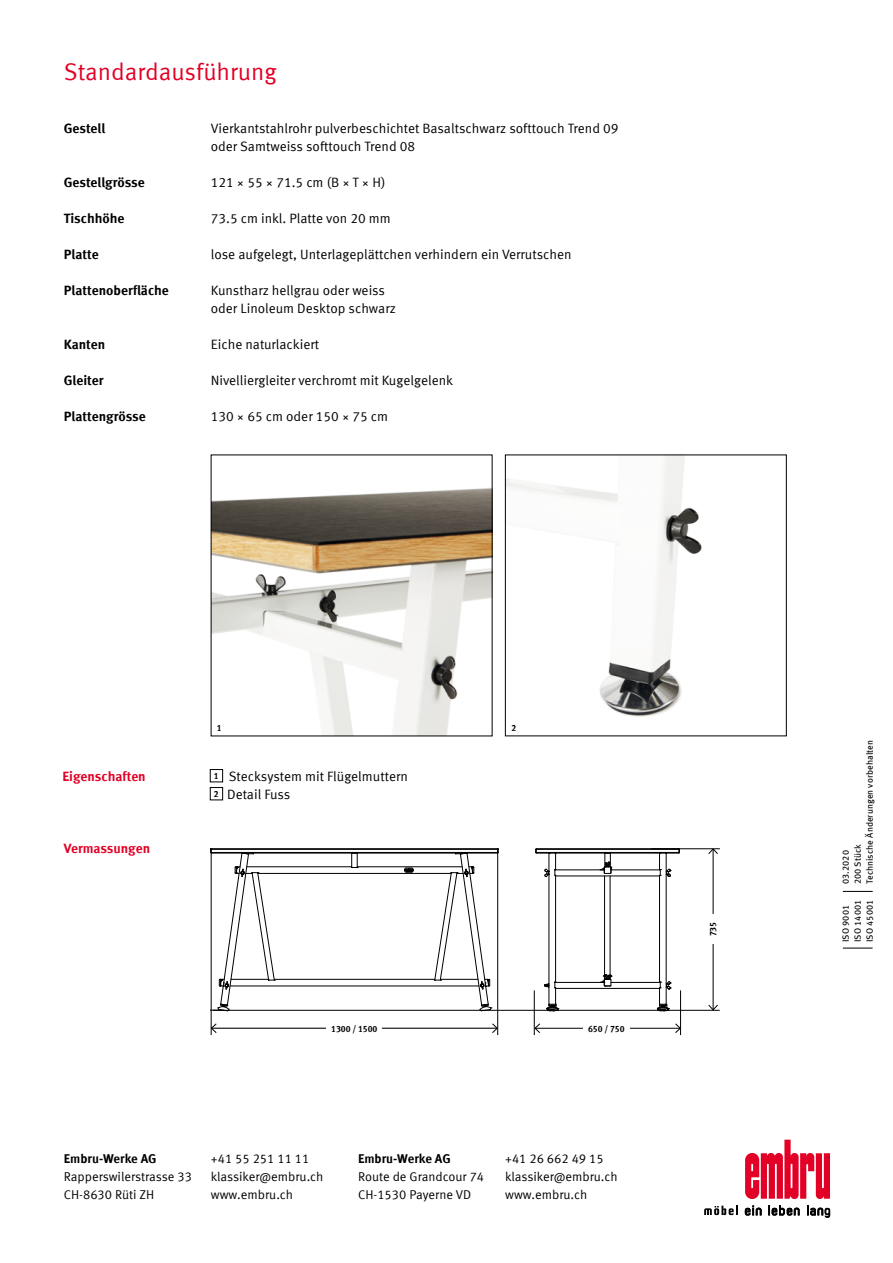
<style>
.page{position:relative;width:893px;height:1263px;background:#fff}
.page>*{position:absolute;margin:0;border:0;box-sizing:border-box;transform-origin:0 0}
.t1{font:24px "Meta Offc Norm";color:#e20026}
.t2{font:13.5px/18px "Meta Offc Norm";color:#000}
.t3{font:700 13.5px "Meta Offc";color:#000}
.t4{font:700 13.5px "Meta Offc";letter-spacing:-.005em;color:#e20026}
.t5{font:12.75px/18px "Meta Offc Norm";color:#000}
.t6{font:700 12.75px "Meta Offc";color:#000}
.t7{font:9px/12px "Meta Offc";letter-spacing:.01em;color:#000}
.t8{font:700 9px "Meta Offc";letter-spacing:-.01em;color:#000;scale:.96 1}
</style>
<div class="page">
<svg style="left:745px;top:1140px;width:85px;height:59px"></svg>
<svg style="left:704px;top:1206px;width:34px;height:9px"></svg>
<svg style="left:745px;top:1205px;width:16px;height:10px"></svg>
<svg style="left:769px;top:1205px;width:30px;height:10px"></svg>
<svg style="left:807px;top:1205px;width:23px;height:12px"></svg>
<div style="left:210px;top:769px;width:13px;height:13px;border:1px solid #000"></div>
<div style="left:210px;top:787px;width:13px;height:13px;border:1px solid #000"></div>
<hr style="left:247px;top:866px;width:105px;height:1px;background:#000">
<hr style="left:357px;top:866px;width:105px;height:1px;background:#000">
<hr style="left:258px;top:873px;width:193px;height:1px;background:#000">
<hr style="left:274px;top:979px;width:161px;height:1px;background:#000">
<hr style="left:230px;top:986px;width:249px;height:1px;background:#000">
<svg style="left:404px;top:867px;width:10px;height:6px"></svg>
<svg style="left:351px;top:854px;width:7px;height:14px"></svg>
<hr style="left:211px;top:849px;width:287px;height:1px;background:#000">
<hr style="left:211px;top:852px;width:287px;height:1px;background:#000">
<hr style="left:211px;top:853px;width:287px;height:1px;background:#000">
<hr style="left:211px;top:848px;width:287px;height:1px;background:#000">
<svg style="left:434px;top:848px;width:65px;height:162px"></svg>
<svg style="left:211px;top:848px;width:64px;height:163px"></svg>
<hr style="left:211px;top:852px;width:1px;height:183px;background:#000">
<hr style="left:497px;top:851px;width:1px;height:184px;background:#000">
<hr style="left:211px;top:1028px;width:286px;height:1px;background:#000">
<svg style="left:492px;top:1023px;width:7px;height:10px"></svg>
<svg style="left:211px;top:1023px;width:6px;height:10px"></svg>
<div style="left:327px;top:1023px;width:55px;height:11px;background:#fff"></div>
<hr style="left:213px;top:1010px;width:507px;height:1px;background:#000">
<hr style="left:713px;top:849px;width:1px;height:161px;background:#000">
<svg style="left:708px;top:849px;width:10px;height:5px"></svg>
<svg style="left:708px;top:1004px;width:10px;height:6px"></svg>
<div style="left:708px;top:914px;width:10px;height:30px;background:#fff"></div>
<hr style="left:651px;top:848px;width:69px;height:1px;background:#000">
<hr style="left:659px;top:875px;width:1px;height:107px;background:#000">
<hr style="left:666px;top:853px;width:1px;height:151px;background:#000">
<hr style="left:555px;top:875px;width:1px;height:107px;background:#000">
<hr style="left:549px;top:853px;width:1px;height:151px;background:#000">
<hr style="left:611px;top:869px;width:49px;height:1px;background:#000">
<hr style="left:555px;top:869px;width:49px;height:1px;background:#000">
<hr style="left:556px;top:876px;width:103px;height:1px;background:#000">
<hr style="left:611px;top:982px;width:49px;height:1px;background:#000">
<hr style="left:555px;top:982px;width:49px;height:1px;background:#000">
<hr style="left:556px;top:988px;width:103px;height:1px;background:#000">
<hr style="left:604px;top:876px;width:1px;height:103px;background:#000">
<hr style="left:610px;top:876px;width:1px;height:103px;background:#000">
<hr style="left:536px;top:849px;width:143px;height:1px;background:#000">
<hr style="left:536px;top:852px;width:143px;height:1px;background:#000">
<hr style="left:536px;top:853px;width:143px;height:1px;background:#000">
<hr style="left:536px;top:848px;width:143px;height:1px;background:#000">
<svg style="left:544px;top:982px;width:15px;height:29px"></svg>
<svg style="left:657px;top:981px;width:14px;height:30px"></svg>
<svg style="left:544px;top:853px;width:12px;height:24px"></svg>
<svg style="left:659px;top:853px;width:12px;height:24px"></svg>
<svg style="left:600px;top:853px;width:12px;height:21px"></svg>
<svg style="left:600px;top:974px;width:12px;height:13px"></svg>
<hr style="left:534px;top:990px;width:1px;height:45px;background:#000">
<hr style="left:535px;top:1028px;width:145px;height:1px;background:#000">
<svg style="left:675px;top:1023px;width:5px;height:10px"></svg>
<svg style="left:534px;top:1023px;width:6px;height:10px"></svg>
<hr style="left:680px;top:990px;width:1px;height:45px;background:#000">
<div style="left:583px;top:1023px;width:47px;height:11px;background:#fff"></div>
<hr style="left:843px;top:891px;width:30px;height:1px;background:#000">
<hr style="left:843px;top:948px;width:30px;height:1px;background:#000">
<img style="left:213px;top:488px;width:277px;height:246px">
<img style="left:507px;top:457px;width:195px;height:260px">
<h1 class="t1" style="left:64px;top:58px;width:214px">Standardausführung</h1>
<p class="t3" style="left:64px;top:120px;width:43px">Gestell</p>
<p class="t2" style="left:211px;top:119px;width:409px">Vierkantstahlrohr pulverbeschichtet Basaltschwarz softtouch Trend 09 oder Samtweiss softtouch Trend 08</p>
<p class="t3" style="left:64px;top:174px;width:83px">Gestellgrösse</p>
<p class="t2" style="left:211px;top:173px;width:176px">121 × 55 × 71.5 cm (B × T × H)</p>
<p class="t3" style="left:64px;top:210px;width:62px">Tischhöhe</p>
<p class="t2" style="left:211px;top:209px;width:181px">73.5 cm inkl. Platte von 20 mm</p>
<p class="t3" style="left:64px;top:246px;width:36px">Platte</p>
<p class="t2" style="left:211px;top:245px;width:362px">lose aufgelegt, Unterlageplättchen verhindern ein Verrutschen</p>
<p class="t3" style="left:64px;top:282px;width:107px">Plattenoberfläche</p>
<p class="t2" style="left:211px;top:281px;width:187px">Kunstharz hellgrau oder weiss oder Linoleum Desktop schwarz</p>
<p class="t3" style="left:64px;top:336px;width:43px">Kanten</p>
<p class="t2" style="left:211px;top:335px;width:110px">Eiche naturlackiert</p>
<p class="t3" style="left:64px;top:372px;width:41px">Gleiter</p>
<p class="t2" style="left:211px;top:371px;width:244px">Nivelliergleiter verchromt mit Kugelgelenk</p>
<p class="t3" style="left:64px;top:408px;width:84px">Plattengrösse</p>
<p class="t2" style="left:211px;top:407px;width:179px">130 × 65 cm oder 150 × 75 cm</p>
<p class="t4" style="left:62px;top:768px;width:85px">Eigenschaften</p>
<p class="t4" style="left:64px;top:840px;width:88px">Vermassungen</p>
<p class="t8" style="left:217px;top:722px;width:7px">1</p>
<p class="t8" style="left:511px;top:722px;width:7px">2</p>
<p class="t2" style="left:214px;top:767px;width:195px"><sup>1</sup> Stecksystem mit Flügelmuttern<br><sup>2</sup> Detail Fuss</p>
<p class="t8" style="left:331px;top:1023px;width:50px">1300 / 1500</p>
<p class="t8" style="left:588px;top:1023px;width:40px">650 / 750</p>
<p class="t6" style="left:64px;top:1151px;width:94px">Embru-Werke AG</p>
<p class="t5" style="left:64px;top:1168px;width:130px">Rapperswilerstrasse 33<br>CH-8630 Rüti ZH</p>
<p class="t5" style="left:211px;top:1150px;width:114px">+41 55 251 11 11 klassiker@embru.ch www.embru.ch</p>
<p class="t6" style="left:358px;top:1151px;width:94px">Embru-Werke AG</p>
<p class="t5" style="left:358px;top:1168px;width:128px">Route de Grandcour 74<br>CH-1530 Payerne VD</p>
<p class="t5" style="left:505px;top:1150px;width:114px">+41 26 662 49 15 klassiker@embru.ch www.embru.ch</p>
<p class="t8" style="left:708px;top:936px;width:17px;rotate:-90deg">735</p>
<p class="t7" style="left:840px;top:884px;width:146px;rotate:-90deg">03.2020<br>200 Stück<br>Technische Änderungen vorbehalten</p>
<p class="t7" style="left:840px;top:942px;width:44px;rotate:-90deg">ISO 9001<br>ISO 14001<br>ISO 45001</p>
</div>
